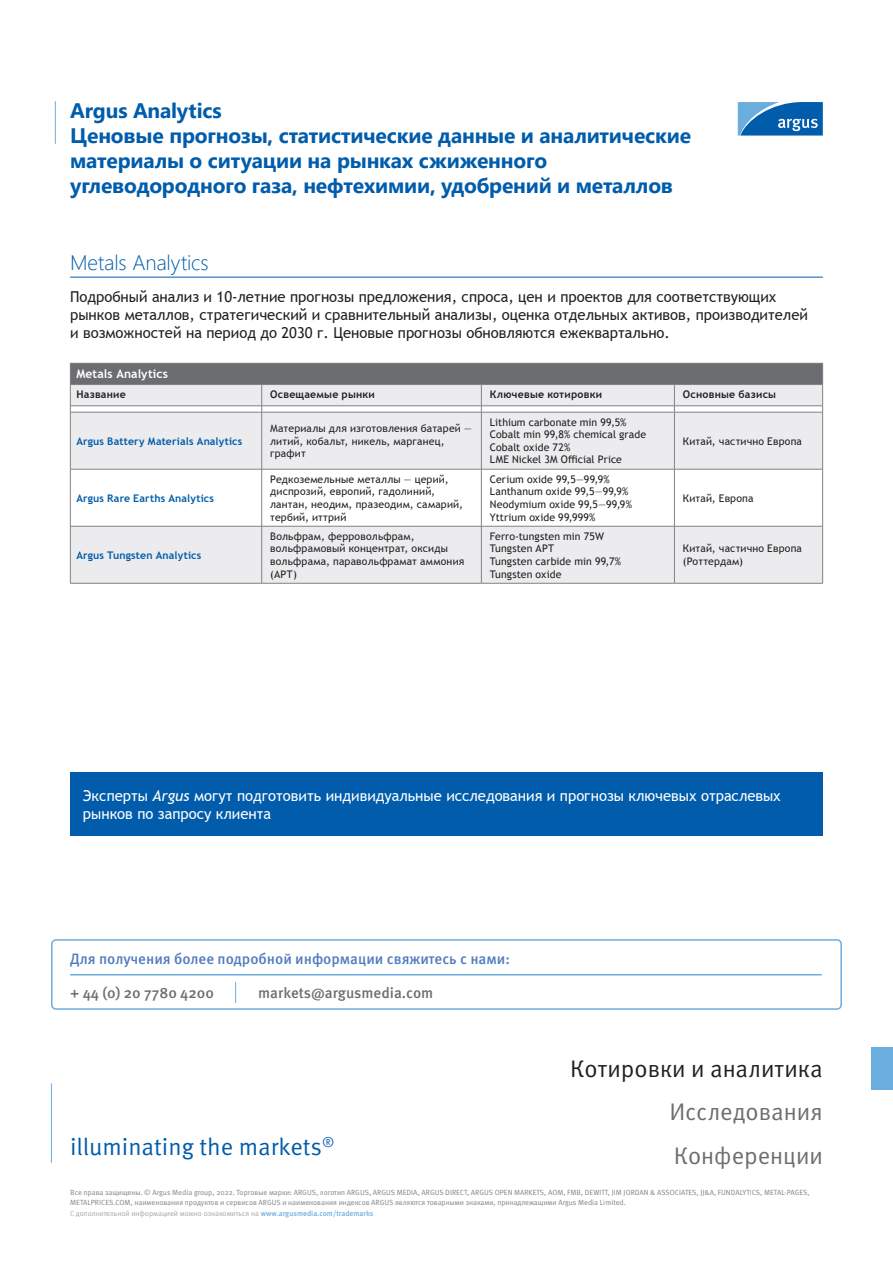
<style>
.page{position:relative;width:893px;height:1263px;background:#fff}
.page>*{position:absolute;margin:0;border:0;box-sizing:border-box;transform-origin:0 0}
.t1{font:24px "Meta Pro Norm";color:#6c6d70}
.t2{font:24px "Meta Pro Norm";color:#015dab}
.t3{font:24px "Meta Pro Norm";color:#231f20}
.t4{font:700 21px/25.2px "Segoe UI";letter-spacing:-.01em;color:#015dab}
.t5{font:300 21px "Segoe UI";letter-spacing:-.005em;color:#015dab}
.t6{font:15px/18px "Trebuchet MS";color:#231f20}
.t7{font:15px/18px "Trebuchet MS";color:#fff}
.t8{font:500 15px "Meta Pro";color:#517dbd}
.t9{font:500 15px "Meta Pro";color:#6c6d70}
.t10{font:700 12px "Trebuchet MS";letter-spacing:.01em;color:#fff}
.t11{font:10.5px/12.6px "Trebuchet MS";letter-spacing:.015em;color:#231f20}
.t12{font:700 10.5px "Trebuchet MS";letter-spacing:.015em;color:#015dab}
.t13{font:700 10.5px "Trebuchet MS";letter-spacing:.02em;color:#231f20}
.t14{font:7.5px/10.5px "Meta Pro Norm";color:#808285}
.s1{font-style:italic}
.s2{color:#a4a5a9}
.s3{font-family:"Meta Pro";font-weight:500;color:#6caddf}
</style>
<div class="page">
<hr style="left:51px;top:1083px;width:1px;height:80px;background:#6caddf">
<div style="left:872px;top:1047px;width:21px;height:43px;background:#6caddf"></div>
<div style="left:51px;top:939px;width:791px;height:71px;border:2px solid #6caddf;border-radius:4px"></div>
<svg style="left:235px;top:982px;width:1px;height:21px"></svg>
<hr style="left:70px;top:974px;width:752px;height:1px;background:#6caddf">
<hr style="left:55px;top:101px;width:1px;height:43px;background:#6caddf">
<svg style="left:738px;top:102px;width:85px;height:34px;background:#337fbe"></svg>
<div style="left:70px;top:773px;width:753px;height:63px;background:#015dab"></div>
<div style="left:70px;top:363px;width:753px;height:21px;background:#6c6d70"></div>
<svg style="left:71px;top:385px;width:751px;height:198px;background:#ededee"></svg>
<svg style="left:71px;top:470px;width:603px;height:56px"></svg>
<hr style="left:70px;top:363px;width:192px;height:1px;background:#808285">
<hr style="left:262px;top:363px;width:219px;height:1px;background:#808285">
<hr style="left:481px;top:363px;width:193px;height:1px;background:#808285">
<hr style="left:674px;top:363px;width:149px;height:1px;background:#808285">
<svg style="left:70px;top:364px;width:1px;height:48px"></svg>
<hr style="left:261px;top:405px;width:220px;height:1px;background:#808285">
<hr style="left:481px;top:405px;width:193px;height:1px;background:#808285">
<hr style="left:674px;top:405px;width:149px;height:1px;background:#808285">
<hr style="left:71px;top:384px;width:191px;height:1px;background:#808285">
<hr style="left:262px;top:384px;width:219px;height:1px;background:#808285">
<hr style="left:481px;top:384px;width:193px;height:1px;background:#808285">
<hr style="left:674px;top:384px;width:149px;height:1px;background:#808285">
<hr style="left:71px;top:405px;width:191px;height:1px;background:#808285">
<svg style="left:261px;top:385px;width:1px;height:27px"></svg>
<svg style="left:481px;top:385px;width:1px;height:27px"></svg>
<svg style="left:674px;top:385px;width:1px;height:27px"></svg>
<svg style="left:822px;top:364px;width:1px;height:48px"></svg>
<hr style="left:71px;top:412px;width:190px;height:1px;background:#808285">
<hr style="left:70px;top:412px;width:1px;height:57px;background:#808285">
<hr style="left:674px;top:412px;width:149px;height:1px;background:#808285">
<hr style="left:674px;top:583px;width:149px;height:1px;background:#808285">
<hr style="left:674px;top:469px;width:148px;height:1px;background:#808285">
<hr style="left:674px;top:526px;width:148px;height:1px;background:#808285">
<hr style="left:261px;top:412px;width:220px;height:1px;background:#808285">
<hr style="left:261px;top:412px;width:1px;height:57px;background:#808285">
<hr style="left:481px;top:412px;width:193px;height:1px;background:#808285">
<hr style="left:481px;top:412px;width:1px;height:57px;background:#808285">
<hr style="left:674px;top:412px;width:1px;height:57px;background:#808285">
<hr style="left:822px;top:412px;width:1px;height:57px;background:#808285">
<hr style="left:674px;top:469px;width:1px;height:57px;background:#808285">
<hr style="left:822px;top:469px;width:1px;height:57px;background:#808285">
<hr style="left:70px;top:469px;width:192px;height:1px;background:#808285">
<hr style="left:70px;top:469px;width:1px;height:57px;background:#808285">
<hr style="left:262px;top:469px;width:219px;height:1px;background:#808285">
<hr style="left:481px;top:469px;width:193px;height:1px;background:#808285">
<hr style="left:262px;top:526px;width:219px;height:1px;background:#808285">
<hr style="left:481px;top:526px;width:193px;height:1px;background:#808285">
<hr style="left:261px;top:469px;width:1px;height:57px;background:#808285">
<hr style="left:481px;top:469px;width:1px;height:57px;background:#808285">
<hr style="left:674px;top:526px;width:1px;height:57px;background:#808285">
<hr style="left:822px;top:526px;width:1px;height:57px;background:#808285">
<hr style="left:70px;top:526px;width:192px;height:1px;background:#808285">
<hr style="left:70px;top:526px;width:1px;height:57px;background:#808285">
<hr style="left:261px;top:526px;width:1px;height:57px;background:#808285">
<hr style="left:481px;top:526px;width:1px;height:57px;background:#808285">
<hr style="left:262px;top:583px;width:219px;height:1px;background:#808285">
<hr style="left:481px;top:583px;width:193px;height:1px;background:#808285">
<hr style="left:70px;top:583px;width:192px;height:1px;background:#808285">
<hr style="left:70px;top:277px;width:753px;height:1px;background:#015dab">
<h2 class="t4" style="left:70px;top:96px;width:623px">Argus Analytics<br>Ценовые прогнозы, статистические данные и аналитические материалы о ситуации на рынках сжиженного углеводородного газа, нефтехимии, удобрений и металлов</h2>
<h2 class="t5" style="left:70px;top:243px;width:140px">Metals Analytics</h2>
<p class="t6" style="left:70px;top:288px;width:739px">Подробный анализ и 10-летние прогнозы предложения, спроса, цен и проектов для соответствующих рынков металлов, стратегический и сравнительный анализы, оценка отдельных активов, производителей и возможностей на период до 2030 г. Ценовые прогнозы обновляются ежеквартально.</p>
<p class="t10" style="left:76px;top:366px;width:93px">Metals Analytics</p>
<p class="t13" style="left:76px;top:388px;width:51px">Название</p>
<p class="t13" style="left:270px;top:388px;width:106px">Освещаемые рынки</p>
<p class="t13" style="left:490px;top:388px;width:114px">Ключевые котировки</p>
<p class="t13" style="left:683px;top:388px;width:95px">Основные базисы</p>
<p class="t12" style="left:76px;top:434px;width:168px">Argus Battery Materials Analytics</p>
<p class="t11" style="left:270px;top:422px;width:203px">Материалы для изготовления батарей — литий, кобальт, никель, марганец, графит</p>
<p class="t11" style="left:490px;top:416px;width:158px">Lithium carbonate min 99,5%<br>Cobalt min 99,8% chemical grade<br>Cobalt oxide 72%<br>LME Nickel 3M Official Price</p>
<p class="t11" style="left:683px;top:434px;width:121px">Китай, частично Европа</p>
<p class="t12" style="left:76px;top:491px;width:139px">Argus Rare Earths Analytics</p>
<p class="t12" style="left:76px;top:548px;width:127px">Argus Tungsten Analytics</p>
<p class="t11" style="left:270px;top:473px;width:194px">Редкоземельные металлы — церий, диспрозий, европий, гадолиний, лантан, неодим, празеодим, самарий, тербий, иттрий</p>
<p class="t11" style="left:490px;top:473px;width:144px">Cerium oxide 99,5—99,9%<br>Lanthanum oxide 99,5—99,9%<br>Neodymium oxide 99,5—99,9%<br>Yttrium oxide 99,999%</p>
<p class="t11" style="left:683px;top:491px;width:72px">Китай, Европа</p>
<p class="t11" style="left:270px;top:530px;width:196px">Вольфрам, ферровольфрам, вольфрамовый концентрат, оксиды вольфрама, паравольфрамат аммония (АРТ)</p>
<p class="t11" style="left:490px;top:530px;width:133px">Ferro-tungsten min 75W<br>Tungsten APT<br>Tungsten carbide min 99,7%<br>Tungsten oxide</p>
<p class="t11" style="left:683px;top:542px;width:121px">Китай, частично Европа (Роттердам)</p>
<h3 class="t7" style="left:83px;top:786px;width:699px">Эксперты <span class="s1">Argus</span> могут подготовить индивидуальные исследования и прогнозы ключевых отраслевых рынков по запросу клиента</h3>
<h3 class="t8" style="left:70px;top:947px;width:441px">Для получения более подробной информации свяжитесь с нами:</h3>
<h3 class="t9" style="left:70px;top:981px;width:145px">+ 44 (0) 20 7780 4200</h3>
<h3 class="t9" style="left:258px;top:981px;width:176px">markets@argusmedia.com</h3>
<h1 class="t2" style="left:70px;top:1129px;width:266px">illuminating the markets<sup>®</sup></h1>
<h1 class="t3" style="left:570px;top:1050px;width:254px">Котировки и аналитика</h1>
<h1 class="t1" style="left:669px;top:1093px;width:155px">Исследования</h1>
<h1 class="t1" style="left:674px;top:1137px;width:151px">Конференции</h1>
<p class="t14" style="left:70px;top:1186px;width:741px">Все права защищены. © Argus Media group, 2022. Торговые марки: ARGUS, логотип ARGUS, ARGUS MEDIA, ARGUS DIRECT, ARGUS OPEN MARKETS, AOM, FMB, DEWITT, JIM JORDAN &amp; ASSOCIATES, JJ&amp;A, FUNDALYTICS, METAL-PAGES,<br>METALPRICES.COM, наименования продуктов и сервисов ARGUS и наименования индексов ARGUS являются товарными знаками, принадлежащими Argus Media Limited.<br><span class="s2">С дополнительной информацией можно ознакомиться на</span> <span class="s3">www.argusmedia.com/trademarks</span></p>
</div>
